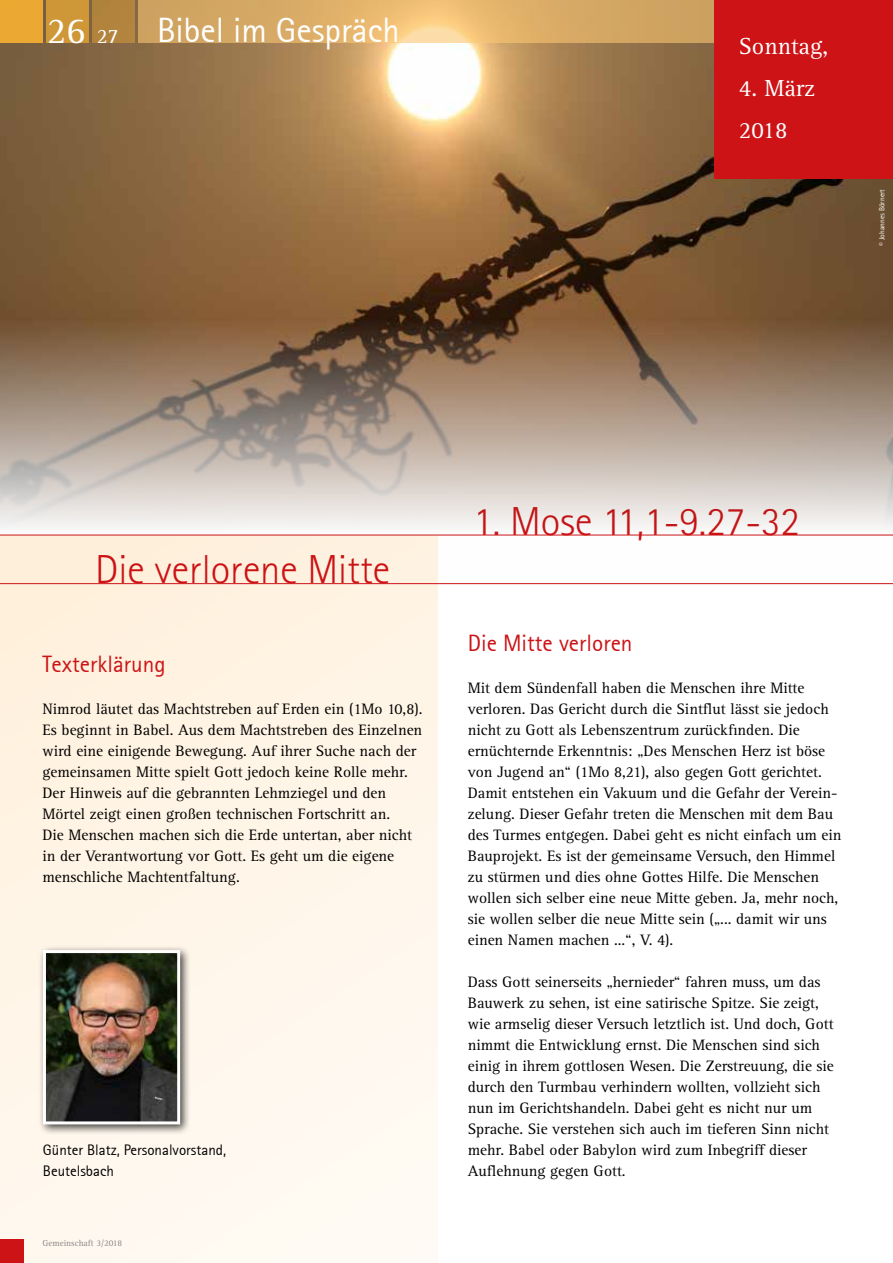
<style>
.page{position:relative;width:893px;height:1263px;background:#fff}
.page>*{position:absolute;margin:0;border:0;box-sizing:border-box;transform-origin:0 0}
.t1{font:300 40.5px "Rotis Sans Serif Std";color:#cd1316}
.t2{font:34.5px "Agfa Rotis Sans Serif";color:#fff}
.t3{font:24px/42px "Rotis Serif Std";color:#fff}
.t4{font:23.25px "Agfa Rotis Sans Serif";color:#cd1316}
.t5{font:15.6px/21px "Rotis Serif Std";color:#000}
.t6{font:15px/21px "Agfa Rotis Sans Serif";color:#000}
.t7{font:9px "Rotis Serif Std";color:#878786}
.t8{font:7.5px "Agfa Rotis Sans Serif";color:#fff}
.s1{font-family:"Rotis Serif Std";font-size:37.5px}
.s2{font-family:"Rotis Serif Std";font-size:21px}
</style>
<div class="page">
<div style="left:0;top:536px;width:437px;height:727px;background:#fff6e9"></div>
<hr style="left:0;top:583px;width:893px;height:1px;background:#cd1316">
<img style="left:0;top:0;width:893px;height:583px">
<div style="left:46px;top:0;width:43px;height:43px;background:#ce9737"></div>
<div style="left:92px;top:0;width:43px;height:43px;background:#b1833c"></div>
<div style="left:0;top:0;width:43px;height:43px;background:#eba933"></div>
<div style="left:0;top:1239px;width:24px;height:24px;background:#cd1316"></div>
<div style="left:38px;top:945px;width:153px;height:190px;background:#000;opacity:.75"></div>
<img style="left:47px;top:954px;width:129px;height:166px">
<div style="left:43px;top:950px;width:137px;height:174px;border:3px solid #fff"></div>
<svg style="left:139px;top:0;width:575px;height:43px;background:#dcaf6a"></svg>
<div style="left:714px;top:0;width:179px;height:179px;background:#cd1316"></div>
<h2 class="t2" style="left:47px;top:10px;width:355px"><span class="s1">26</span> <span class="s2">27</span> Bibel im Gespräch</h2>
<h3 class="t3" style="left:739px;top:26px;width:91px">Sonntag,</h3>
<h3 class="t3" style="left:739px;top:68px;width:78px">4. März<br>2018</h3>
<p class="t8" style="left:878px;top:246px;width:58px;rotate:-90deg">© Johannes Börnert</p>
<h1 class="t1" style="left:95px;top:546px;width:296px">Die verlorene Mitte</h1>
<h3 class="t4" style="left:43px;top:650px;width:125px">Texterklärung</h3>
<p class="t5" style="left:43px;top:699px;width:382px">Nimrod läutet das Machtstreben auf Erden ein (1Mo 10,8).<br>Es beginnt in Babel. Aus dem Machtstreben des Einzelnen wird eine einigende Bewegung. Auf ihrer Suche nach der gemeinsamen Mitte spielt Gott jedoch keine Rolle mehr.<br>Der Hinweis auf die gebrannten Lehmziegel und den Mörtel zeigt einen großen technischen Fortschritt an.<br>Die Menschen machen sich die Erde untertan, aber nicht in der Verantwortung vor Gott. Es geht um die eigene menschliche Machtentfaltung.</p>
<p class="t6" style="left:43px;top:1139px;width:185px">Günter Blatz, Personalvorstand,<br>Beutelsbach</p>
<p class="t7" style="left:43px;top:1238px;width:81px">Gemeinschaft 3/2018</p>
<h1 class="t1" style="left:473px;top:498px;width:328px">1. Mose 11,1-9.27-32</h1>
<h3 class="t4" style="left:468px;top:629px;width:166px">Die Mitte verloren</h3>
<p class="t5" style="left:468px;top:678px;width:375px">Mit dem Sündenfall haben die Menschen ihre Mitte verloren. Das Gericht durch die Sintflut lässt sie jedoch nicht zu Gott als Lebenszentrum zurückfinden. Die ernüchternde Erkenntnis: „Des Menschen Herz ist böse von Jugend an“ (1Mo 8,21), also gegen Gott gerichtet.<br>Damit entstehen ein Vakuum und die Gefahr der Verein&shy;zelung. Dieser Gefahr treten die Menschen mit dem Bau des Turmes entgegen. Dabei geht es nicht einfach um ein Bauprojekt. Es ist der gemeinsame Versuch, den Himmel zu stürmen und dies ohne Gottes Hilfe. Die Menschen wollen sich selber eine neue Mitte geben. Ja, mehr noch, sie wollen selber die neue Mitte sein („... damit wir uns einen Namen machen ...“, V. 4).</p>
<p class="t5" style="left:468px;top:972px;width:368px">Dass Gott seinerseits „hernieder“ fahren muss, um das Bauwerk zu sehen, ist eine satirische Spitze. Sie zeigt, wie armselig dieser Versuch letztlich ist. Und doch, Gott nimmt die Entwicklung ernst. Die Menschen sind sich einig in ihrem gottlosen Wesen. Die Zerstreuung, die sie durch den Turmbau verhindern wollten, vollzieht sich nun im Gerichtshandeln. Dabei geht es nicht nur um Sprache. Sie verstehen sich auch im tieferen Sinn nicht mehr. Babel oder Babylon wird zum Inbegriff dieser Auflehnung gegen Gott.</p>
</div>
